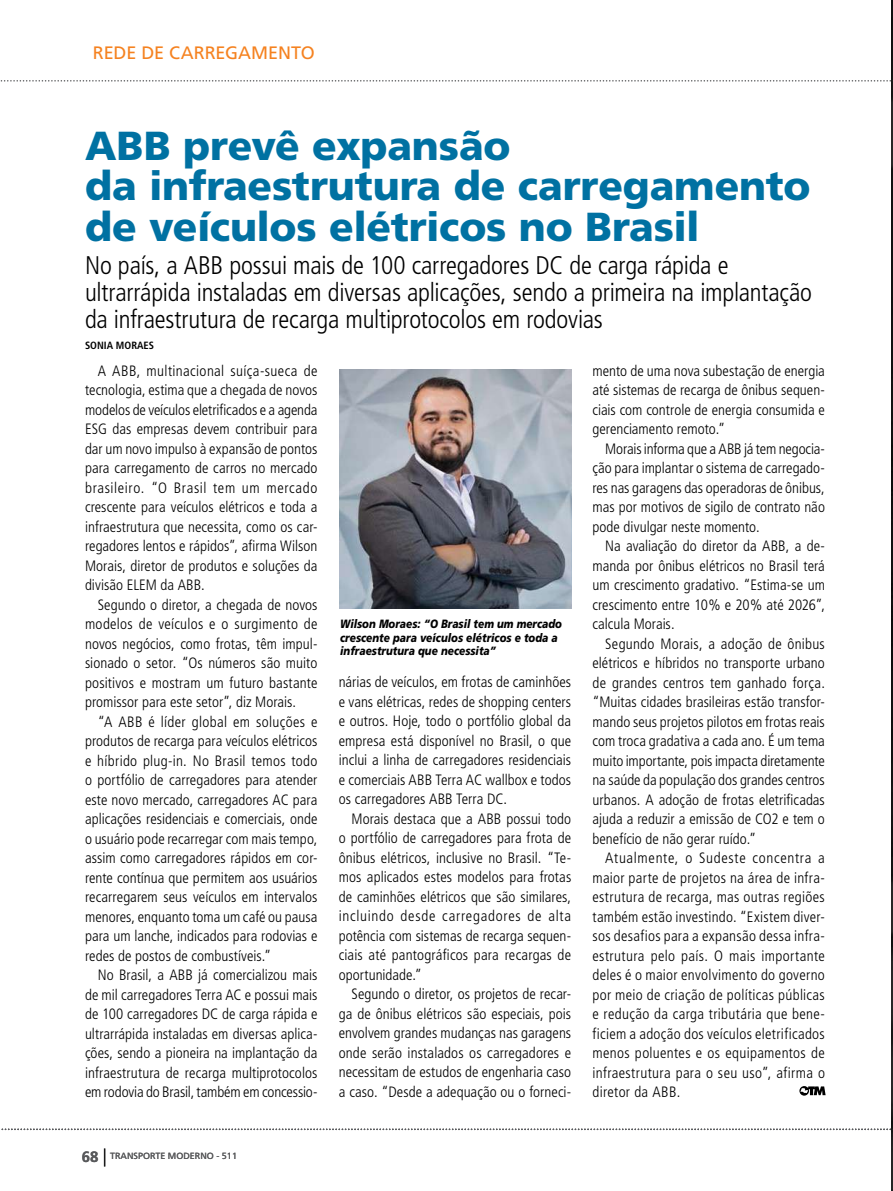
<style>
.page{position:relative;width:893px;height:1191px;background:#fff}
.page>*{position:absolute;margin:0;border:0;box-sizing:border-box;transform-origin:0 0}
.t1{font:900 40.5px/40.5px "Frutiger";letter-spacing:-.005em;color:#0071a2}
.t2{font:300 condensed 25.5px/27px "Frutiger";letter-spacing:-.01em;color:#000}
.t3{font:18px "Frutiger";letter-spacing:-.01em;color:#f58220}
.t4{font:300 condensed 15px/19.5px "Frutiger";letter-spacing:.005em;color:#000;text-align:justify}
.t5{font:italic 900 12px/13.5px "Frutiger";color:#000;scale:.85 1}
.t6{font:700 condensed 10.5px "Frutiger";color:#000}
.t7{font:9px "Frutiger";color:#58595b}
.s1{font-weight:700;font-size:15px}
.s2{font-weight:300;font-stretch:condensed;font-size:18px;color:#000}
</style>
<div class="page">
<img style="left:891px;top:1px;width:2px;height:1187px">
<svg style="left:1px;top:1128px;width:892px;height:2px"></svg>
<svg style="left:0;top:80px;width:893px;height:2px"></svg>
<svg style="left:799px;top:1086px;width:27px;height:9px"></svg>
<img style="left:339px;top:369px;width:232px;height:239px">
<p class="t3" style="left:93px;top:42px;width:223px">REDE DE cARREGAMENTO</p>
<h1 class="t1" style="left:85px;top:125px;width:727px">ABB prevê expansão<br>da infraestrutura de carregamento de veículos elétricos no Brasil</h1>
<h2 class="t2" style="left:85px;top:252px;width:729px">No país, a ABB possui mais de 100 carregadores DC de carga rápida e ultrarrápida instaladas em diversas aplicações, sendo a primeira na implantação da infraestrutura de recarga multiprotocolos em rodovias</h2>
<p class="t4" style="left:592px;top:361px;width:234px">mento de uma nova subestação de energia até sistemas de recarga de ônibus sequen&shy;ciais com controle de energia consumida e gerenciamento remoto.”</p>
<p class="t4" style="left:592px;top:439px;width:234px;text-indent:13px">Morais informa que a ABB já tem negocia&shy;ção para implantar o sistema de carregado&shy;res nas garagens das operadoras de ônibus, mas por motivos de sigilo de contrato não pode divulgar neste momento.</p>
<p class="t4" style="left:592px;top:536px;width:234px;text-indent:13px">Na avaliação do diretor da ABB, a de&shy;manda por ônibus elétricos no Brasil terá um crescimento gradativo. “Estima-se um crescimento entre 10% e 20% até 2026”, calcula Morais.</p>
<p class="t4" style="left:592px;top:634px;width:234px;text-indent:13px">Segundo Morais, a adoção de ônibus elétricos e híbridos no transporte urbano de grandes centros tem ganhado força. “Muitas cidades brasileiras estão transfor&shy;mando seus projetos pilotos em frotas reais com troca gradativa a cada ano. É um tema muito importante, pois impacta diretamente na saúde da população dos grandes centros urbanos. A adoção de frotas eletrificadas ajuda a reduzir a emissão de CO2 e tem o benefício de não gerar ruído.”</p>
<p class="t4" style="left:592px;top:848px;width:234px;text-indent:13px">Atualmente, o Sudeste concentra a maior parte de projetos na área de infra&shy;estrutura de recarga, mas outras regiões também estão investindo. “Existem diver&shy;sos desafios para a expansão dessa infra&shy;estrutura pelo país. O mais importante deles é o maior envolvimento do governo por meio de criação de políticas públicas e redução da carga tributária que bene&shy;ficiem a adoção dos veículos eletrificados menos poluentes e os equipamentos de infraestrutura para o seu uso”, afirma o diretor da ABB.</p>
<p class="t6" style="left:85px;top:339px;width:71px">SONIA MORAES</p>
<p class="t4" style="left:85px;top:361px;width:234px;text-indent:13px">A ABB, multinacional suíça-sueca de tecnologia, estima que a chegada de novos modelos de veículos eletrificados e a agenda ESG das empresas devem contribuir para dar um novo impulso à expansão de pontos para carregamento de carros no mercado brasileiro. “O Brasil tem um mercado crescente para veículos elétricos e toda a infraestrutura que necessita, como os car&shy;regadores lentos e rápidos”, afirma Wilson Morais, diretor de produtos e soluções da divisão ELEM da ABB.</p>
<p class="t4" style="left:85px;top:595px;width:234px;text-indent:13px">Segundo o diretor, a chegada de novos modelos de veículos e o surgimento de novos negócios, como frotas, têm impul&shy;sionado o setor. “Os números são muito positivos e mostram um futuro bastante promissor para este setor”, diz Morais.</p>
<p class="t4" style="left:85px;top:712px;width:234px;text-indent:13px">“A ABB é líder global em soluções e produtos de recarga para veículos elétricos e híbrido plug-in. No Brasil temos todo o portfólio de carregadores para atender este novo mercado, carregadores AC para aplicações residenciais e comerciais, onde o usuário pode recarregar com mais tempo, assim como carregadores rápidos em cor&shy;rente contínua que permitem aos usuários recarregarem seus veículos em intervalos menores, enquanto toma um café ou pausa para um lanche, indicados para rodovias e redes de postos de combustíveis.”</p>
<p class="t4" style="left:85px;top:965px;width:234px;text-indent:13px">No Brasil, a ABB já comercializou mais de mil carregadores Terra AC e possui mais de 100 carregadores DC de carga rápida e ultrarrápida instaladas em diversas aplica&shy;ções, sendo a pioneira na implantação da infraestrutura de recarga multiprotocolos em rodovia do Brasil, também em concessio-</p>
<p class="t5" style="left:340px;top:617px;width:262px">Wilson Moraes: “O Brasil tem um mercado crescente para veículos elétricos e toda a infraestrutura que necessita”</p>
<p class="t4" style="left:339px;top:672px;width:234px">nárias de veículos, em frotas de caminhões e vans elétricas, redes de shopping centers e outros. Hoje, todo o portfólio global da empresa está disponível no Brasil, o que inclui a linha de carregadores residenciais e comerciais ABB Terra AC wallbox e todos os carregadores ABB Terra DC.</p>
<p class="t4" style="left:339px;top:809px;width:234px;text-indent:13px">Morais destaca que a ABB possui todo o portfólio de carregadores para frota de ônibus elétricos, inclusive no Brasil. “Te&shy;mos aplicados estes modelos para frotas de caminhões elétricos que são similares, incluindo desde carregadores de alta potência com sistemas de recarga sequen&shy;ciais até pantográficos para recargas de oportunidade.”</p>
<p class="t4" style="left:339px;top:984px;width:234px;text-indent:13px">Segundo o diretor, os projetos de recar&shy;ga de ônibus elétricos são especiais, pois envolvem grandes mudanças nas garagens onde serão instalados os carregadores e necessitam de estudos de engenharia caso a caso. “Desde a adequação ou o forneci-</p>
<p class="t7" style="left:82px;top:1150px;width:157px"><span class="s1">68</span> <span class="s2">|</span> TRANSPORTE MODERNO - 511</p>
</div>
